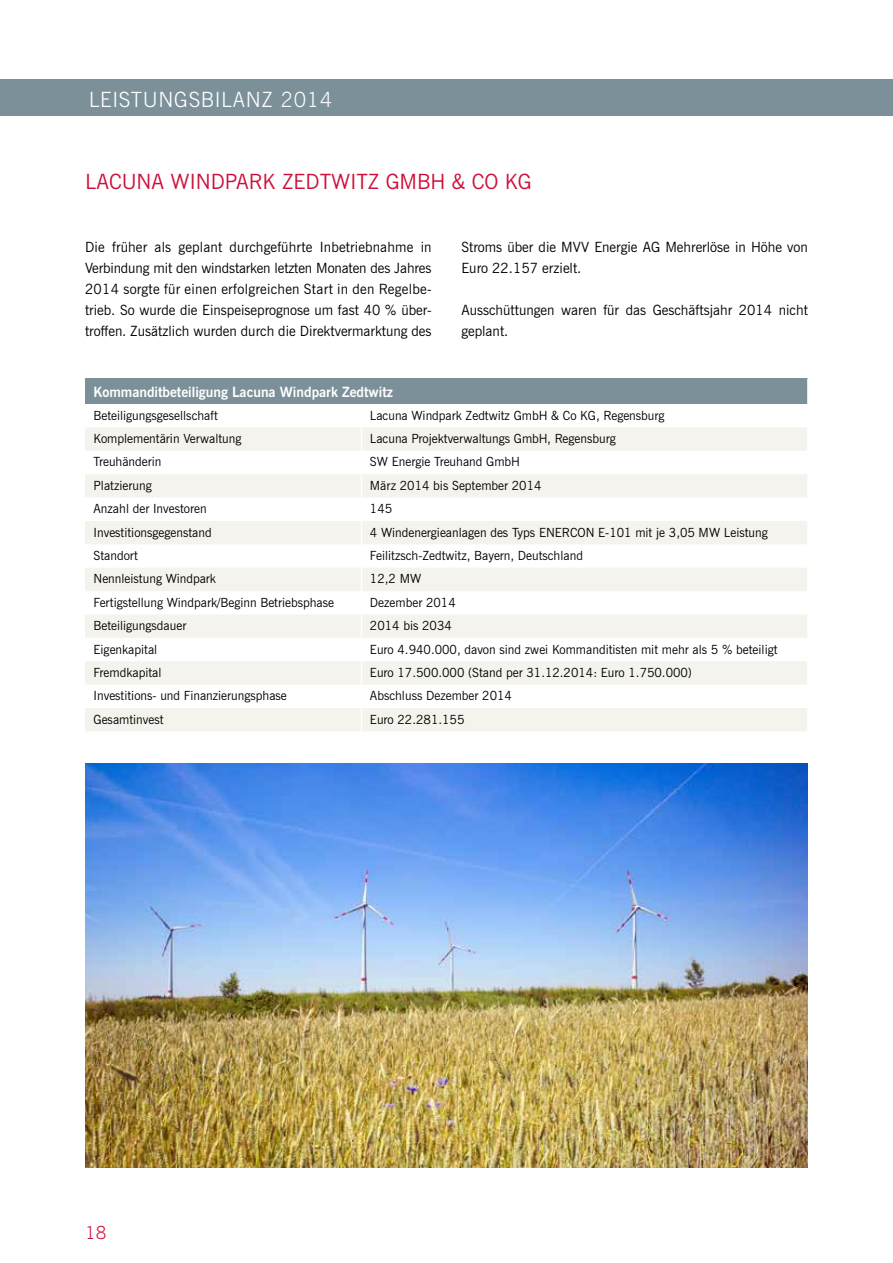
<style>
.page{position:relative;width:893px;height:1263px;background:#fff}
.page>*{position:absolute;margin:0;border:0;box-sizing:border-box;transform-origin:0 0}
.t1{font:21px "News Gothic BT";color:#ce103b}
.t2{font:300 21px "News Gothic BT";letter-spacing:.03em;color:#fff}
.t3{font:300 18px "News Gothic BT";color:#ce103b}
.t4{font:14.1px/21px "News Gothic BT";color:#000}
.t5{font:700 14.1px "News Gothic BT";color:#fff}
.t6{font:12.6px "News Gothic BT";color:#000}
</style>
<div class="page">
<div style="left:85px;top:378px;width:723px;height:26px;background:#7c909a"></div>
<svg style="left:85px;top:427px;width:722px;height:304px;fill:#f4f3ed"></svg>
<svg style="left:361px;top:427px;width:1px;height:304px"></svg>
<hr style="left:807px;top:378px;width:2px;height:26px;background:#fff">
<div style="left:0;top:79px;width:893px;height:37px;background:#7c909a"></div>
<img style="left:85px;top:763px;width:723px;height:404px">
<h1 class="t2" style="left:89px;top:87px;width:245px">LEISTUNGSBILANZ 2014</h1>
<h1 class="t1" style="left:85px;top:169px;width:448px">LACUNA WINDPARK ZEDTWITZ GMBH &amp; CO KG</h1>
<p class="t4" style="left:85px;top:237px;width:348px;text-align:justify">Die früher als geplant durchgeführte Inbetriebnahme in Verbindung mit den windstarken letzten Monaten des Jahres 2014 sorgte für einen erfolgreichen Start in den Regelbe&shy;trieb. So wurde die Einspeiseprognose um fast 40 % über&shy;troffen. Zusätzlich wurden durch die Direktvermarktung des</p>
<p class="t4" style="left:461px;top:237px;width:348px">Stroms über die MVV Energie AG Mehrerlöse in Höhe von<br>Euro 22.157 erzielt.</p>
<p class="t4" style="left:461px;top:300px;width:348px">Ausschüttungen waren für das Geschäftsjahr 2014 nicht geplant.</p>
<p class="t5" style="left:94px;top:383px;width:301px">Kommanditbeteiligung Lacuna Windpark Zedtwitz</p>
<p class="t6" style="left:94px;top:407px;width:126px">Beteiligungsgesellschaft</p>
<p class="t6" style="left:370px;top:407px;width:296px">Lacuna Windpark Zedtwitz GmbH &amp; Co KG, Regensburg</p>
<p class="t6" style="left:94px;top:431px;width:149px">Komplementärin Verwaltung</p>
<p class="t6" style="left:370px;top:431px;width:247px">Lacuna Projektverwaltungs GmbH, Regensburg</p>
<p class="t6" style="left:94px;top:454px;width:69px">Treuhänderin</p>
<p class="t6" style="left:370px;top:454px;width:152px">SW Energie Treuhand GmbH</p>
<p class="t6" style="left:94px;top:478px;width:60px">Platzierung</p>
<p class="t6" style="left:370px;top:478px;width:173px">März 2014 bis September 2014</p>
<p class="t6" style="left:94px;top:501px;width:115px">Anzahl der Investoren</p>
<p class="t6" style="left:370px;top:501px;width:24px">145</p>
<p class="t6" style="left:94px;top:524px;width:120px">Investitionsgegenstand</p>
<p class="t6" style="left:370px;top:524px;width:399px">4 Windenergieanlagen des Typs ENERCON E-101 mit je 3,05 MW Leistung</p>
<p class="t6" style="left:94px;top:548px;width:46px">Standort</p>
<p class="t6" style="left:370px;top:548px;width:215px">Feilitzsch-Zedtwitz, Bayern, Deutschland</p>
<p class="t6" style="left:94px;top:571px;width:124px">Nennleistung Windpark</p>
<p class="t6" style="left:370px;top:571px;width:53px">12,2 MW</p>
<p class="t6" style="left:94px;top:595px;width:242px">Fertigstellung Windpark/Beginn Betriebsphase</p>
<p class="t6" style="left:370px;top:595px;width:87px">Dezember 2014</p>
<p class="t6" style="left:94px;top:618px;width:94px">Beteiligungsdauer</p>
<p class="t6" style="left:370px;top:618px;width:83px">2014 bis 2034</p>
<p class="t6" style="left:94px;top:641px;width:65px">Eigenkapital</p>
<p class="t6" style="left:370px;top:641px;width:409px">Euro 4.940.000, davon sind zwei Kommanditisten mit mehr als 5 % beteiligt</p>
<p class="t6" style="left:94px;top:665px;width:69px">Fremdkapital</p>
<p class="t6" style="left:370px;top:665px;width:324px">Euro 17.500.000 (Stand per 31.12.2014: Euro 1.750.000)</p>
<p class="t6" style="left:94px;top:688px;width:195px">Investitions- und Finanzierungsphase</p>
<p class="t6" style="left:370px;top:688px;width:144px">Abschluss Dezember 2014</p>
<p class="t6" style="left:94px;top:711px;width:72px">Gesamtinvest</p>
<p class="t6" style="left:370px;top:711px;width:96px">Euro 22.281.155</p>
<h2 class="t3" style="left:85px;top:1222px;width:23px">18</h2>
</div>
